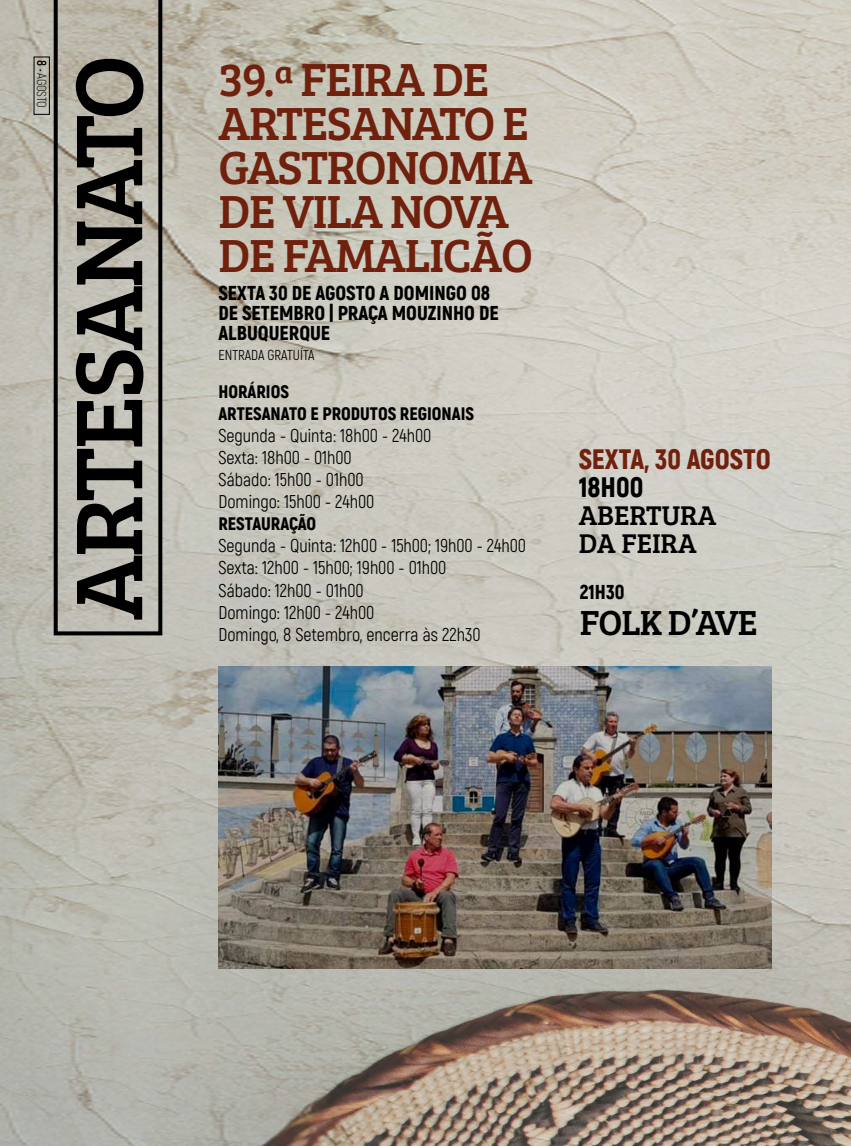
<style>
.page{position:relative;width:851px;height:1146px;background:#fff}
.page>*{position:absolute;margin:0;border:0;box-sizing:border-box;transform-origin:0 0}
.t1{font:98px "Bree Serif";letter-spacing:-.035em;color:#000}
.t2{font:48px/44px "Bree Serif";letter-spacing:-.025em;color:#70210d}
.t3{font:36px "Bree Serif";letter-spacing:-.025em;color:#000}
.t4{font:28px/28px "Bree Serif";color:#000}
.t5{font:900 28px "Akrobat";color:#70210d}
.t6{font:900 28px "Akrobat";color:#000}
.t7{font:900 20px/20px "Akrobat";color:#000}
.t8{font:18px/22px "Akrobat";color:#000}
.t9{font:900 18px/22px "Akrobat";color:#000}
.t10{font:14px "Akrobat";color:#000}
.t11{font:300 13px "Akrobat";letter-spacing:-.025em;color:#000}
.s1{font-weight:700}
</style>
<div class="page">
<img style="left:0;top:0;width:850px;height:1145px">
<svg style="left:54px;top:0;width:108px;height:635px;background:#b1aea4"></svg>
<img style="left:218px;top:666px;width:553px;height:302px">
<p class="t11" style="left:49px;top:60px;width:49px;rotate:90deg"><span class="s1">8 ·</span> AGOSTO</p>
<h1 class="t1" style="left:37px;top:620px;width:566px;rotate:-90deg">ARTESANATO</h1>
<h2 class="t2" style="left:218px;top:55px;width:316px">39.ª FEIRA DE<br>ARTESANATO E<br>GASTRONOMIA<br>DE VILA NOVA<br>DE FAMALICÃO</h2>
<p class="t7" style="left:218px;top:283px;width:282px">SEXTA 30 DE AGOSTO A DOMINGO 08<br>DE SETEMBRO | PRAÇA MOUZINHO DE<br>ALBUQUERQUE</p>
<p class="t10" style="left:218px;top:347px;width:98px">ENTRADA GRATUÍTA</p>
<p class="t9" style="left:218px;top:381px;width:257px">HORÁRIOS<br>ARTESANATO E PRODUTOS REGIONAIS</p>
<p class="t8" style="left:218px;top:425px;width:214px">Segunda - Quinta: 18h00 - 24h00<br>Sexta: 18h00 - 01h00<br>Sábado: 15h00 - 01h00<br>Domingo: 15h00 - 24h00</p>
<p class="t9" style="left:218px;top:513px;width:99px">RESTAURAÇÃO</p>
<p class="t8" style="left:218px;top:535px;width:309px">Segunda - Quinta: 12h00 - 15h00; 19h00 - 24h00<br>Sexta: 12h00 - 15h00; 19h00 - 01h00<br>Sábado: 12h00 - 01h00<br>Domingo: 12h00 - 24h00<br>Domingo, 8 Setembro, encerra às 22h30</p>
<h3 class="t5" style="left:578px;top:440px;width:194px">SEXTA, 30 AGOSTO</h3>
<h3 class="t6" style="left:578px;top:468px;width:66px">18H00</h3>
<h3 class="t4" style="left:578px;top:499px;width:139px">ABERTURA<br>DA FEIRA</h3>
<p class="t7" style="left:579px;top:581px;width:46px">21H30</p>
<h3 class="t3" style="left:579px;top:596px;width:179px">FOLK D’AVE</h3>
</div>
